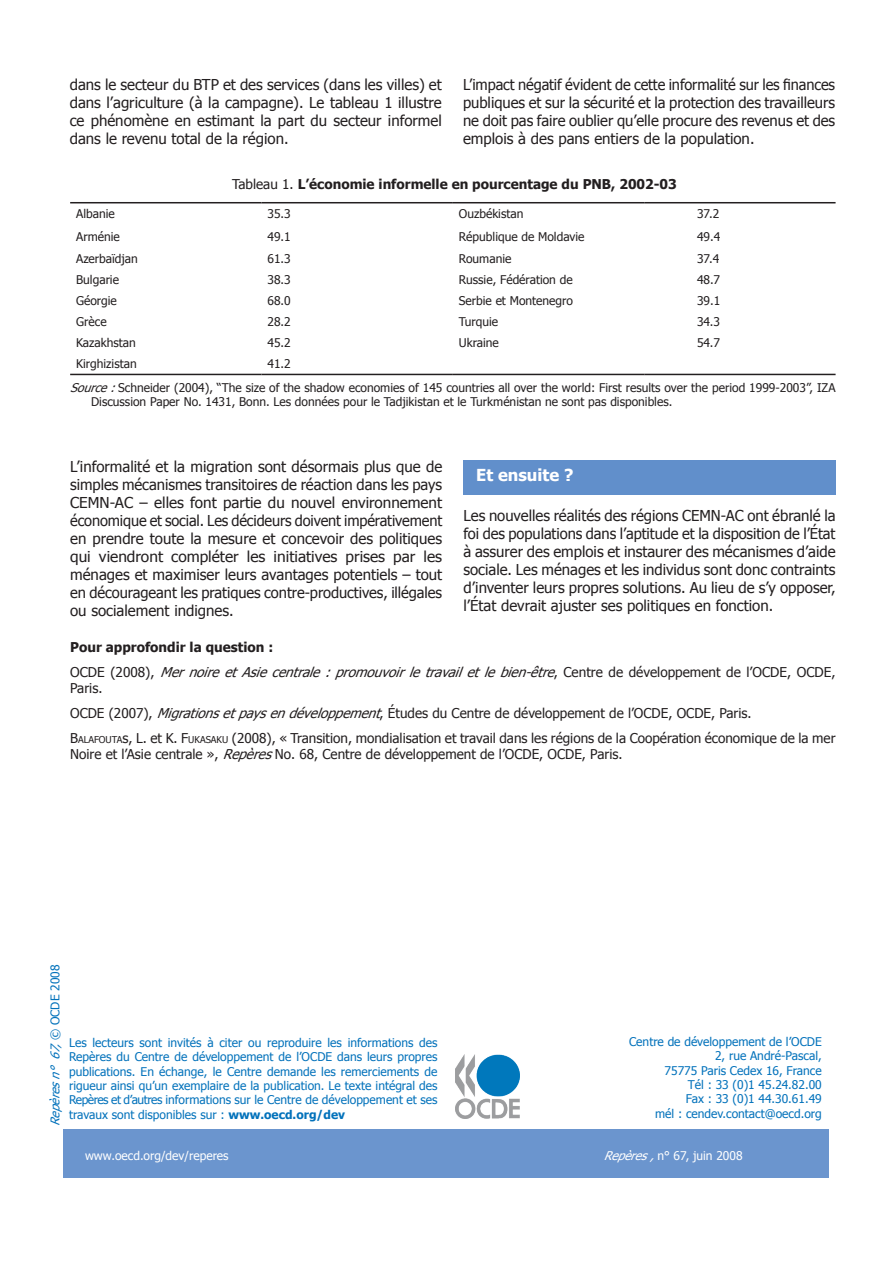
<style>
.page{position:relative;width:893px;height:1263px;background:#fff}
.page>*{position:absolute;margin:0;border:0;box-sizing:border-box;transform-origin:0 0}
.t1{font:700 16.5px "Tahoma";color:#fff}
.Texte_courant{font:15px/18px "Tahoma";color:#231f20;text-align:justify}
.Notes{font:15px/18px "Tahoma";color:#231f20;text-align:justify}
.Texte_courant-2{font:13.5px/16.2px "Tahoma";color:#231f20}
.Texte_courant-3{font:italic 13.5px/16.2px "Tahoma";color:#231f20}
.Texte_courant-4{font:700 13.5px "Tahoma";color:#231f20}
.t2{font:12px/14.4px "Tahoma";color:#0372bb;text-align:justify}
.t3{font:12px/23.7px "Tahoma";color:#231f20}
.t4{font:12px "Tahoma";color:#fff}
.t5{font:italic 12px "Tahoma";color:#0372bb}
.s1{font-weight:400}
.s2{font-style:italic}
.s3{font-style:normal}
.s4{font-size:9.45px}
.s5{font-weight:700}
</style>
<div class="page">
<img style="left:455px;top:1054px;width:64px;height:64px">
<div style="left:64px;top:1129px;width:765px;height:49px;background:#6b95ce"></div>
<hr style="left:70px;top:202px;width:191px;height:1px;background:#231f20">
<hr style="left:261px;top:202px;width:192px;height:1px;background:#231f20">
<hr style="left:453px;top:202px;width:191px;height:1px;background:#231f20">
<hr style="left:644px;top:202px;width:192px;height:1px;background:#231f20">
<hr style="left:70px;top:374px;width:191px;height:1px;background:#231f20">
<hr style="left:261px;top:374px;width:192px;height:1px;background:#231f20">
<hr style="left:453px;top:374px;width:191px;height:1px;background:#231f20">
<hr style="left:644px;top:374px;width:192px;height:1px;background:#231f20">
<div style="left:463px;top:460px;width:373px;height:34px;background:#618fcb"></div>
<p class="Notes" style="left:70px;top:75px;width:374px">dans le secteur du BTP et des services (dans les villes) et dans l’agriculture (à la campagne). Le tableau 1 illustre ce phénomène en estimant la part du secteur informel dans le revenu total de la région.</p>
<p class="Texte_courant" style="left:463px;top:75px;width:374px">L’impact négatif évident de cette informalité sur les finances publiques et sur la sécurité et la protection des travailleurs ne doit pas faire oublier qu’elle procure des revenus et des emplois à des pans entiers de la population.</p>
<p class="Texte_courant-4" style="left:232px;top:175px;width:446px"><span class="s1">Tableau 1 .</span> L’économie informelle en pourcentage du PNB, 2002-03</p>
<p class="t3" style="left:76px;top:201px;width:40px">Albanie</p>
<p class="t3" style="left:267px;top:201px;width:25px">35.3</p>
<p class="t3" style="left:459px;top:201px;width:66px">Ouzbékistan</p>
<p class="t3" style="left:697px;top:201px;width:24px">37.2</p>
<p class="t3" style="left:76px;top:225px;width:45px">Arménie</p>
<p class="t3" style="left:267px;top:225px;width:22px">49.1</p>
<p class="t3" style="left:459px;top:225px;width:127px">République de Moldavie</p>
<p class="t3" style="left:697px;top:225px;width:25px">49.4</p>
<p class="t3" style="left:76px;top:246px;width:63px">Azerbaïdjan</p>
<p class="t3" style="left:267px;top:246px;width:25px">61 .3</p>
<p class="t3" style="left:459px;top:246px;width:54px">Roumanie</p>
<p class="t3" style="left:697px;top:246px;width:24px">37.4</p>
<p class="t3" style="left:76px;top:267px;width:44px">Bulgarie</p>
<p class="t3" style="left:267px;top:267px;width:25px">38.3</p>
<p class="t3" style="left:459px;top:267px;width:115px">Russie, Fédération de</p>
<p class="t3" style="left:697px;top:267px;width:25px">48.7</p>
<p class="t3" style="left:76px;top:288px;width:42px">Géorgie</p>
<p class="t3" style="left:267px;top:288px;width:25px">68.0</p>
<p class="t3" style="left:459px;top:288px;width:116px">Serbie et Montenegro</p>
<p class="t3" style="left:697px;top:288px;width:23px">39.1</p>
<p class="t3" style="left:76px;top:309px;width:32px">Grèce</p>
<p class="t3" style="left:267px;top:309px;width:25px">28.2</p>
<p class="t3" style="left:459px;top:309px;width:41px">Turquie</p>
<p class="t3" style="left:697px;top:309px;width:25px">34.3</p>
<p class="t3" style="left:76px;top:330px;width:61px">Kazakhstan</p>
<p class="t3" style="left:267px;top:330px;width:25px">45.2</p>
<p class="t3" style="left:459px;top:330px;width:42px">Ukraine</p>
<p class="t3" style="left:697px;top:330px;width:24px">54.7</p>
<p class="t3" style="left:76px;top:352px;width:62px">Kirghizistan</p>
<p class="t3" style="left:70px;top:352px;width:767px;text-indent:197px">41.2<br><span class="s2">Source:</span>Schneider (2004), “The size of the shadow economies of 145 countries all over the world: First results over the period 1999-2003”, IZA</p>
<p class="t3" style="left:91px;top:390px;width:583px">Discussion Paper No. 1431, Bonn. Les données pour le Tadjikistan et le Turkménistan ne sont pas disponibles.</p>
<p class="Texte_courant" style="left:70px;top:457px;width:374px">L’informalité et la migration sont désormais plus que de simples mécanismes transitoires de réaction dans les pays CEMN-AC – elles font partie du nouvel environnement économique et social. Les décideurs doivent impérativement en prendre toute la mesure et concevoir des politiques qui viendront compléter les initiatives prises par les ménages et maximiser leurs avantages potentiels – tout en décourageant les pratiques contre-productives, illégales ou socialement indignes.</p>
<p class="t1" style="left:476px;top:464px;width:99px">Et ensuite ?</p>
<p class="Texte_courant" style="left:463px;top:506px;width:374px">Les nouvelles réalités des régions CEMN-AC ont ébranlé la foi des populations dans l’aptitude et la disposition de l’État à assurer des emplois et instaurer des mécanismes d’aide sociale. Les ménages et les individus sont donc contraints d’inventer leurs propres solutions. Au lieu de s’y opposer, l’État devrait ajuster ses politiques en fonction.</p>
<p class="Texte_courant-4" style="left:70px;top:638px;width:205px">Pour approfondir la question :</p>
<p class="Texte_courant-3" style="left:70px;top:663px;width:767px"><span class="s3">O C D E ( 2 0 0 8 ) ,</span> MernoireetAsiecentrale:promouvoirletravailetlebien-être<span class="s3">, C e n t r e d e d é v e l o p p e m e n t d e l ’ O C D E , O C D E ,<br>Paris.</span></p>
<p class="Texte_courant-2" style="left:70px;top:704px;width:683px">OCDE (2007), <span class="s2">Migrationsetpaysendéveloppement</span>, Études du Centre de développement de l’OCDE, OCDE, Paris.</p>
<p class="Texte_courant-2" style="left:70px;top:729px;width:767px">B<span class="s4">alafouta</span>s, L. et K. F<span class="s4">ukasaku</span> (2008), « Transition, mondialisation et travail dans les régions de la Coopération économique de la mer<br>Noire et l’Asie centrale », <span class="s2">Repères</span>No. 68, Centre de développement de l’OCDE, OCDE, Paris.</p>
<p class="t5" style="left:47px;top:1126px;width:163px;rotate:-90deg">Repèresn° 67,<span class="s3">© O C D E 2 0 0 8</span></p>
<p class="t2" style="left:69px;top:1034px;width:370px">Les lecteurs sont invités à citer ou reproduire les informations des Repères du Centre de développement de l’OCDE dans leurs propres publications. En échange, le Centre demande les remerciements de rigueur ainsi qu’un exemplaire de la publication. Le texte intégral des Repères et d’autres informations sur le Centre de développement et ses travaux sont disponibles sur : <span class="s5">www.oecd.org/dev</span></p>
<p class="t2" style="left:629px;top:1033px;width:194px">Centre de développement de l’OCDE</p>
<p class="t2" style="left:715px;top:1048px;width:108px">2, rue André-Pascal,</p>
<p class="t2" style="left:665px;top:1062px;width:159px">75775 Paris Cedex 1 6, France</p>
<p class="t2" style="left:688px;top:1077px;width:135px">Tél : 33 (0)1 45.24.82.00</p>
<p class="t2" style="left:686px;top:1091px;width:137px">Fax : 33 (0)1 44.30.61 .49</p>
<p class="t2" style="left:655px;top:1105px;width:168px">mél : cendev.contact@oecd.org</p>
<p class="t4" style="left:85px;top:1148px;width:145px">www.oecd.org/dev/reperes</p>
<p class="t4" style="left:604px;top:1148px;width:140px"><span class="s2">Repères,</span>n° 67, juin 2008</p>
</div>
